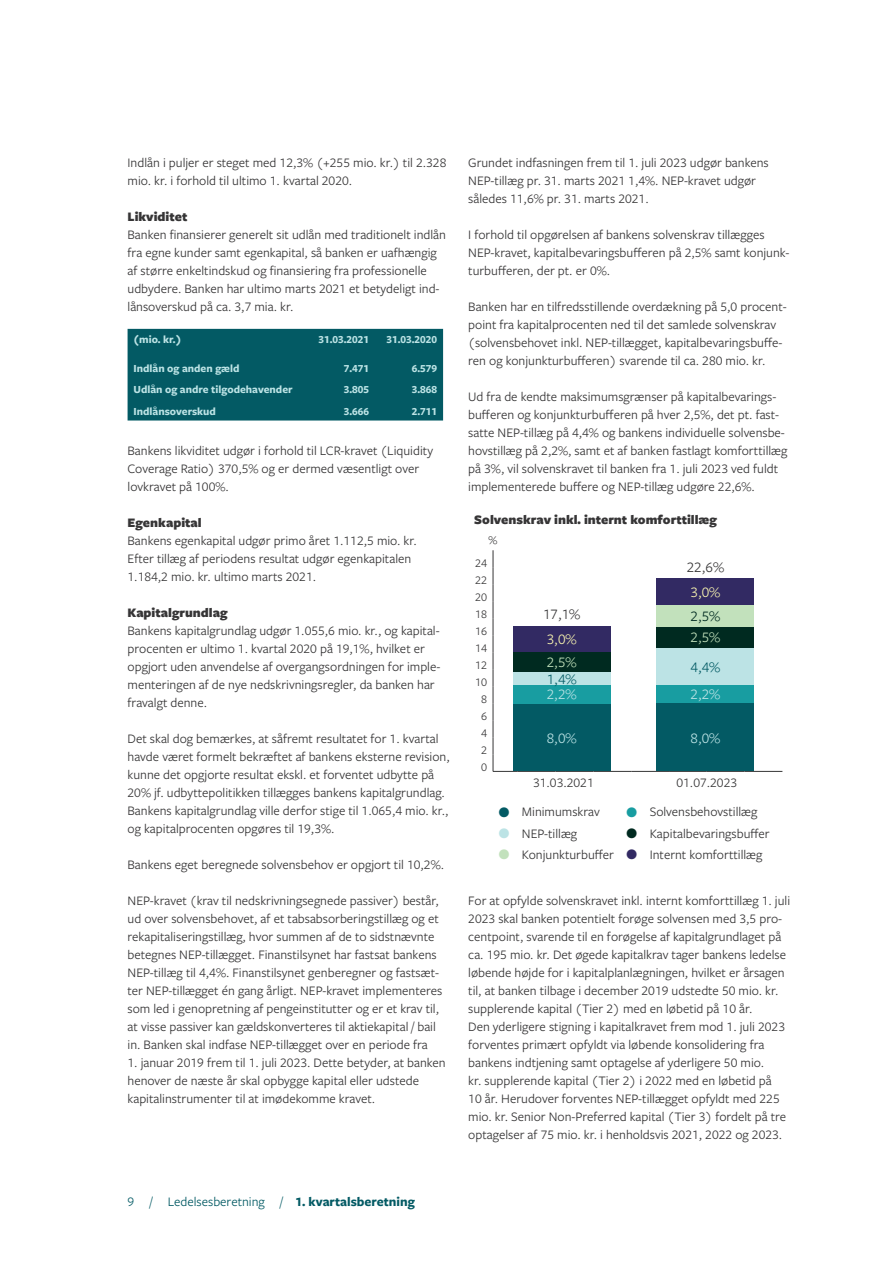
<style>
.page{position:relative;width:893px;height:1263px;background:#fff}
.page>*{position:absolute;margin:0;border:0;box-sizing:border-box;transform-origin:0 0}
.t1{font:15px "Freight Sans Pro";color:#bce3e5}
.t2{font:15px "Freight Sans Pro";color:#363536}
.t3{font:15px "Freight Sans Pro";color:#faf6b1}
.t4{font:15px "Freight Sans Pro";color:#c2e1bc}
.t5{font:15px "Freight Sans Pro";color:#035a64}
.t6{font:15px "Freight Sans Pro";color:#002a20}
.t7{font:13.5px/18px "Freight Sans Pro";color:#363536}
.t8{font:900 13.5px "Freight Sans Pro";color:#363536}
.t9{font:13.5px "Freight Sans Pro";color:#035a64}
.t10{font:12px/17px "Freight Sans Pro";color:#363536;text-align:center}
.t11{font:700 11.25px "Freight Sans Pro";color:#bce3e5}
.s1{font-size:15px;color:#035a64}
.s2{font-size:15px;color:#189da1}
.s3{font-size:15px;color:#bce3e5}
.s4{font-size:15px;color:#002a20}
.s5{font-size:15px;color:#c2e1bc}
.s6{font-size:15px;color:#322a63}
.s7{font-weight:700}
</style>
<div class="page">
<div style="left:128px;top:329px;width:315px;height:91px;background:#035a64"></div>
<svg style="left:493px;top:550px;width:25px;height:222px"></svg>
<hr style="left:518px;top:771px;width:38px;height:1px;background:#363536">
<hr style="left:556px;top:771px;width:37px;height:1px;background:#363536">
<hr style="left:593px;top:771px;width:38px;height:1px;background:#363536">
<hr style="left:631px;top:771px;width:38px;height:1px;background:#363536">
<hr style="left:669px;top:771px;width:38px;height:1px;background:#363536">
<hr style="left:707px;top:771px;width:38px;height:1px;background:#363536">
<hr style="left:745px;top:771px;width:37px;height:1px;background:#363536">
<div style="left:657px;top:578px;width:97px;height:27px;background:#322a63"></div>
<div style="left:513px;top:703px;width:98px;height:68px;background:#035a64"></div>
<div style="left:513px;top:685px;width:98px;height:18px;background:#189da1"></div>
<div style="left:513px;top:651px;width:98px;height:22px;background:#002a20"></div>
<div style="left:513px;top:626px;width:98px;height:25px;background:#322a63"></div>
<div style="left:513px;top:673px;width:98px;height:12px;background:#bce3e5"></div>
<div style="left:657px;top:685px;width:97px;height:18px;background:#189da1"></div>
<div style="left:657px;top:703px;width:97px;height:68px;background:#035a64"></div>
<div style="left:657px;top:648px;width:97px;height:37px;background:#bce3e5"></div>
<div style="left:657px;top:626px;width:97px;height:22px;background:#002a20"></div>
<div style="left:657px;top:605px;width:97px;height:21px;background:#c2e1bc"></div>
<p class="t7" style="left:128px;top:153px;width:320px">Indlån i puljer er steget med 12,3% (+255 mio. kr.) til 2.328 mio. kr. i forhold til ultimo 1. kvartal 2020.</p>
<p class="t8" style="left:128px;top:207px;width:61px">Likviditet</p>
<p class="t7" style="left:128px;top:225px;width:320px">Banken finansierer generelt sit udlån med traditionelt indlån fra egne kunder samt egenkapital, så banken er uafhængig af større enkeltindskud og finansiering fra professionelle udbydere. Banken har ultimo marts 2021 et betydeligt ind&shy;lånsoverskud på ca. 3,7 mia. kr.</p>
<p class="t11" style="left:134px;top:331px;width:49px">(mio. kr.)</p>
<p class="t11" style="left:318px;top:331px;width:52px">31.03.2021</p>
<p class="t11" style="left:386px;top:331px;width:52px">31.03.2020</p>
<p class="t11" style="left:134px;top:361px;width:107px">Indlån og anden gæld</p>
<p class="t11" style="left:344px;top:361px;width:27px">7.471</p>
<p class="t11" style="left:412px;top:361px;width:27px">6.579</p>
<p class="t11" style="left:134px;top:382px;width:161px">Udlån og andre tilgodehavender</p>
<p class="t11" style="left:344px;top:382px;width:27px">3.805</p>
<p class="t11" style="left:412px;top:382px;width:27px">3.868</p>
<p class="t11" style="left:134px;top:403px;width:84px">Indlånsoverskud</p>
<p class="t11" style="left:344px;top:403px;width:27px">3.666</p>
<p class="t11" style="left:412px;top:403px;width:27px">2.711</p>
<p class="t7" style="left:128px;top:441px;width:307px">Bankens likviditet udgør i forhold til LCR-kravet (Liquidity<br>Coverage Ratio) 370,5% og er dermed væsentligt over lovkravet på 100%.</p>
<p class="t8" style="left:128px;top:513px;width:76px">Egenkapital</p>
<p class="t7" style="left:128px;top:531px;width:291px">Bankens egenkapital udgør primo året 1.112,5 mio. kr.<br>Efter tillæg af periodens resultat udgør egenkapitalen<br>1.184,2 mio. kr. ultimo marts 2021.</p>
<p class="t8" style="left:128px;top:603px;width:101px">Kapitalgrundlag</p>
<p class="t7" style="left:128px;top:621px;width:314px">Bankens kapitalgrundlag udgør 1.055,6 mio. kr., og kapital&shy;procenten er ultimo 1. kvartal 2020 på 19,1%, hvilket er opgjort uden anvendelse af overgangsordningen for imple&shy;menteringen af de nye nedskrivningsregler, da banken har fravalgt denne.</p>
<p class="t7" style="left:128px;top:729px;width:324px">Det skal dog bemærkes, at såfremt resultatet for 1. kvartal havde været formelt bekræftet af bankens eksterne revision, kunne det opgjorte resultat ekskl. et forventet udbytte på 20% jf. udbyttepolitikken tillægges bankens kapitalgrundlag.<br>Bankens kapitalgrundlag ville derfor stige til 1.065,4 mio. kr., og kapitalprocenten opgøres til 19,3%.</p>
<p class="t7" style="left:128px;top:855px;width:318px">Bankens eget beregnede solvensbehov er opgjort til 10,2%.</p>
<p class="t7" style="left:128px;top:891px;width:316px">NEP-kravet (krav til nedskrivningsegnede passiver) består, ud over solvensbehovet, af et tabsabsorberingstillæg og et rekapitaliseringstillæg, hvor summen af de to sidstnævnte betegnes NEP-tillægget. Finanstilsynet har fastsat bankens NEP-tillæg til 4,4%. Finanstilsynet genberegner og fastsæt&shy;ter NEP-tillægget én gang årligt. NEP-kravet implementeres som led i genopretning af pengeinstitutter og er et krav til, at visse passiver kan gældskonverteres til aktiekapital / bail in. Banken skal indfase NEP-tillægget over en periode fra</p>
<p class="t7" style="left:128px;top:1053px;width:320px">1. januar 2019 frem til 1. juli 2023. Dette betyder, at banken henover de næste år skal opbygge kapital eller udstede kapitalinstrumenter til at imødekomme kravet.</p>
<p class="t7" style="left:468px;top:153px;width:302px">Grundet indfasningen frem til 1. juli 2023 udgør bankens<br>NEP-tillæg pr. 31. marts 2021 1,4%. NEP-kravet udgør således 11,6% pr. 31. marts 2021.</p>
<p class="t7" style="left:468px;top:225px;width:323px">I forhold til opgørelsen af bankens solvenskrav tillægges<br>NEP-kravet, kapitalbevaringsbufferen på 2,5% samt konjunk&shy;turbufferen, der pt. er 0%.</p>
<p class="t7" style="left:468px;top:297px;width:320px">Banken har en tilfredsstillende overdækning på 5,0 procent&shy;point fra kapitalprocenten ned til det samlede solvenskrav (solvensbehovet inkl. NEP-tillægget, kapitalbevaringsbuffe&shy;ren og konjunkturbufferen) svarende til ca. 280 mio. kr.</p>
<p class="t7" style="left:468px;top:387px;width:321px">Ud fra de kendte maksimumsgrænser på kapitalbevarings&shy;bufferen og konjunkturbufferen på hver 2,5%, det pt. fast&shy;satte NEP-tillæg på 4,4% og bankens individuelle solvensbe&shy;hovstillæg på 2,2%, samt et af banken fastlagt komforttillæg på 3%, vil solvenskravet til banken fra 1. juli 2023 ved fuldt implementerede buffere og NEP-tillæg udgøre 22,6%.</p>
<p class="t8" style="left:474px;top:510px;width:244px">Solvenskrav inkl. internt komforttillæg</p>
<p class="t10" style="left:489px;top:531px;width:10px">%</p>
<p class="t10" style="left:475px;top:554px;width:13px">24<br>22<br>20<br>18<br>16<br>14<br>12<br>10<br>8<br>6<br>4<br>2<br>0</p>
<p class="t7" style="left:533px;top:773px;width:62px">31.03.2021</p>
<p class="t7" style="left:676px;top:773px;width:62px">01.07.2023</p>
<p class="t7" style="left:498px;top:802px;width:103px"><span class="s1">b</span> Minimumskrav</p>
<p class="t7" style="left:626px;top:802px;width:133px"><span class="s2">b</span> Solvensbehovstillæg</p>
<p class="t7" style="left:498px;top:824px;width:80px"><span class="s3">b</span> NEP-tillæg</p>
<p class="t2" style="left:687px;top:557px;width:39px">22,6%</p>
<p class="t3" style="left:690px;top:582px;width:31px">3,0%</p>
<p class="t2" style="left:543px;top:604px;width:39px">17,1%</p>
<p class="t6" style="left:690px;top:606px;width:31px">2,5%</p>
<p class="t4" style="left:690px;top:627px;width:31px">2,5%</p>
<p class="t3" style="left:547px;top:629px;width:31px">3,0%</p>
<p class="t5" style="left:547px;top:669px;width:31px">1,4%</p>
<p class="t4" style="left:547px;top:652px;width:31px">2,5%</p>
<p class="t5" style="left:690px;top:657px;width:31px">4,4%</p>
<p class="t1" style="left:547px;top:684px;width:31px">2,2%</p>
<p class="t1" style="left:690px;top:684px;width:31px">2,2%</p>
<p class="t1" style="left:690px;top:728px;width:31px">8,0%</p>
<p class="t1" style="left:547px;top:728px;width:31px">8,0%</p>
<p class="t7" style="left:498px;top:822px;width:273px;line-height:21.3px;text-indent:128px"><span class="s4">b</span> Kapitalbevaringsbuffer <span class="s5">b</span> Konjunkturbuffer <span class="s6">b</span> Internt komforttillæg</p>
<p class="t7" style="left:468px;top:891px;width:323px">For at opfylde solvenskravet inkl. internt komforttillæg 1. juli 2023 skal banken potentielt forøge solvensen med 3,5 pro&shy;centpoint, svarende til en forøgelse af kapitalgrundlaget på ca. 195 mio. kr. Det øgede kapitalkrav tager bankens ledelse løbende højde for i kapitalplanlægningen, hvilket er årsagen til, at banken tilbage i december 2019 udstedte 50 mio. kr. supplerende kapital (Tier 2) med en løbetid på 10 år.<br>Den yderligere stigning i kapitalkravet frem mod 1. juli 2023 forventes primært opfyldt via løbende konsolidering fra bankens indtjening samt optagelse af yderligere 50 mio.<br>kr. supplerende kapital (Tier 2) i 2022 med en løbetid på<br>10 år. Herudover forventes NEP-tillægget opfyldt med 225 mio. kr. Senior Non-Preferred kapital (Tier 3) fordelt på tre optagelser af 75 mio. kr. i henholdsvis 2021, 2022 og 2023.</p>
<p class="t9" style="left:128px;top:1192px;width:289px">9 / Ledelsesberetning / <span class="s7">1. kvartalsberetning</span></p>
</div>
